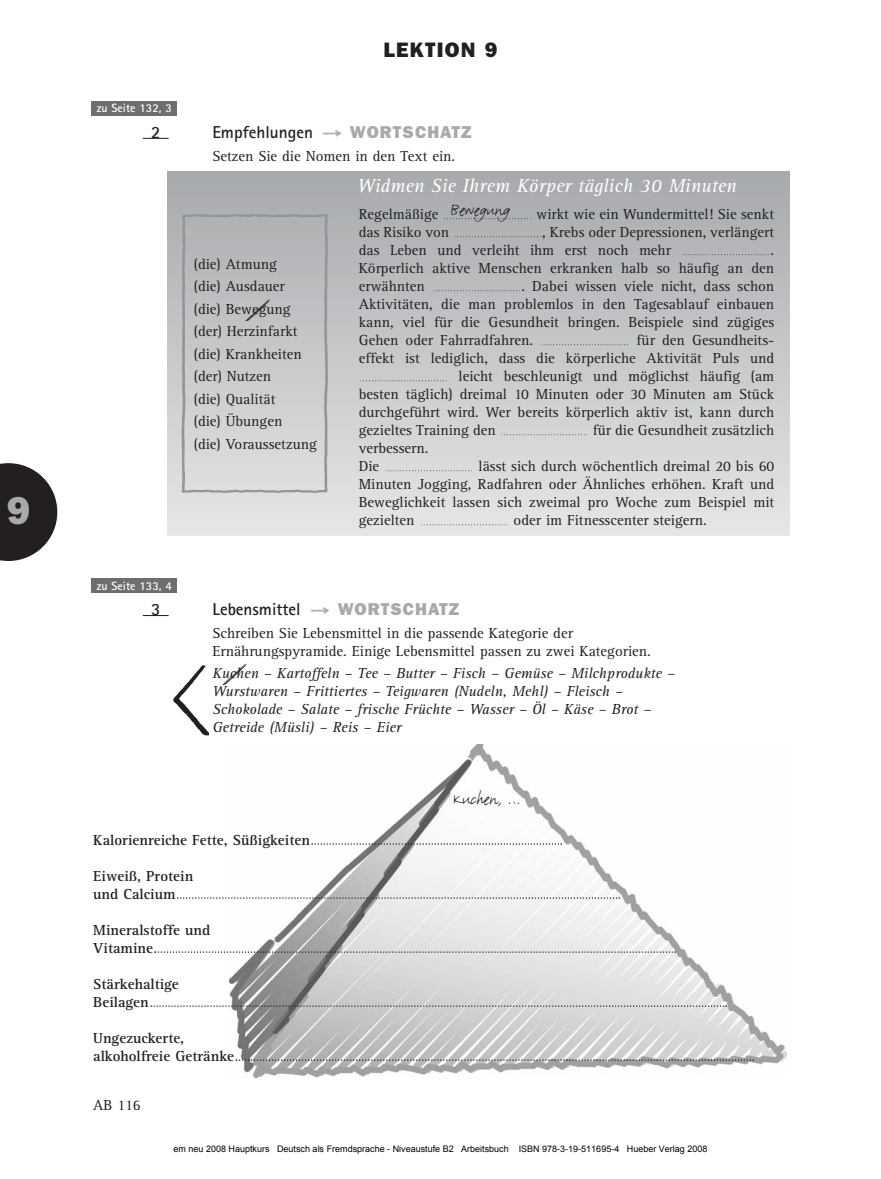
<style>
.page{position:relative;width:881px;height:1179px;background:#fff}
.page>*{position:absolute;margin:0;border:0;box-sizing:border-box;transform-origin:0 0}
.t1{font:800 39px "Franklin Gothic";color:#a7a9ac}
.t2{font:800 21px "Franklin Gothic";letter-spacing:.06em;color:#231f20}
.t3{font:italic 19.5px "Rotis Serif";color:#fff}
.t4{font:19.5px "FF Justlefthand";color:#231f20}
.t5{font:700 17.25px "Rotis Sans Serif";color:#231f20}
.t6{font:800 17.25px "Franklin Gothic";letter-spacing:.06em;color:#a7a9ac}
.t7{font:700 17.25px "Agfa Rotis Sans Serif";color:#231f20}
.t8{font:15px/18px "Rotis Serif";color:#231f20}
.t9{font:italic 15px/18px "Rotis Serif";color:#231f20}
.t10{font:700 15px/18px "Rotis Serif";color:#231f20}
.t11{font:15px "Agfa Rotis Serif";color:#231f20}
.t12{font:700 12px "Agfa Rotis Sans Serif";color:#fff}
.t13{font:9px "Arial";color:#000}
</style>
<div class="page">
<div style="left:168px;top:172px;width:621px;height:363px;background:linear-gradient(to bottom,#a7a9ac,#e5e6e7)"></div>
<svg style="left:0;top:463px;width:57px;height:98px"></svg>
<img style="left:322px;top:130px;width:19px;height:7px">
<svg style="left:455px;top:236px;width:86px;height:1px"></svg>
<svg style="left:444px;top:218px;width:87px;height:1px"></svg>
<svg style="left:421px;top:524px;width:86px;height:1px"></svg>
<svg style="left:386px;top:470px;width:86px;height:1px"></svg>
<svg style="left:501px;top:434px;width:87px;height:1px"></svg>
<svg style="left:360px;top:380px;width:87px;height:1px"></svg>
<svg style="left:542px;top:344px;width:86px;height:1px"></svg>
<svg style="left:434px;top:290px;width:86px;height:1px"></svg>
<svg style="left:683px;top:254px;width:86px;height:1px"></svg>
<img style="left:309px;top:607px;width:20px;height:7px">
<img style="left:230px;top:744px;width:557px;height:333px">
<svg style="left:150px;top:1005px;width:577px;height:1px"></svg>
<svg style="left:236px;top:1059px;width:518px;height:1px"></svg>
<svg style="left:155px;top:951px;width:521px;height:1px"></svg>
<svg style="left:177px;top:897px;width:443px;height:1px"></svg>
<svg style="left:311px;top:843px;width:251px;height:1px"></svg>
<img style="left:173px;top:665px;width:35px;height:71px">
<img style="left:223px;top:663px;width:24px;height:21px">
<svg style="left:143px;top:138px;width:26px;height:1px"></svg>
<div style="left:92px;top:101px;width:85px;height:14px;background:#6d6e70"></div>
<svg style="left:143px;top:615px;width:26px;height:1px"></svg>
<div style="left:92px;top:578px;width:85px;height:14px;background:#6d6e70"></div>
<img style="left:173px;top:204px;width:163px;height:299px">
<h1 class="t1" style="left:7px;top:497px;width:25px">9</h1>
<p class="t12" style="left:97px;top:101px;width:77px">zu Seite 132, 3</p>
<p class="t7" style="left:151px;top:121px;width:11px">2</p>
<p class="t12" style="left:97px;top:578px;width:77px">zu Seite 133, 4</p>
<p class="t7" style="left:151px;top:598px;width:11px">3</p>
<h2 class="t2" style="left:383px;top:43px;width:116px">LEKTION 9</h2>
<p class="t5" style="left:212px;top:126px;width:102px">Empfehlungen</p>
<p class="t6" style="left:350px;top:126px;width:123px">WORTSCHATZ</p>
<p class="t8" style="left:212px;top:148px;width:244px">Setzen Sie die Nomen in den Text ein.</p>
<p class="t8" style="left:194px;top:254px;width:125px;line-height:22.5px">(die) Atmung<br>(die) Ausdauer<br>(die) Bewegung (der) Herzinfarkt (die) Krankheiten (der) Nutzen<br>(die) Qualität<br>(die) Übungen<br>(die) Voraussetzung</p>
<h3 class="t3" style="left:357px;top:178px;width:381px">Widmen Sie Ihrem Körper täglich 30 Minuten</h3>
<h3 class="t4" style="left:450px;top:203px;width:61px">Bewegung</h3>
<p class="t8" style="left:359px;top:206px;width:81px">Regelmäßige</p>
<p class="t8" style="left:536px;top:206px;width:239px">wirkt wie ein Wundermittel! Sie senkt</p>
<p class="t8" style="left:359px;top:224px;width:92px">das Risiko von</p>
<p class="t8" style="left:359px;top:224px;width:417px;text-indent:184px">, Krebs oder Depressionen, verlängert das Leben und verleiht ihm erst noch mehr</p>
<p class="t8" style="left:359px;top:242px;width:417px;text-align:justify;text-indent:412px">.<br>Körperlich aktive Menschen erkranken halb so häufig an den erwähnten</p>
<p class="t8" style="left:359px;top:278px;width:417px;text-align:justify;text-indent:163px">. Dabei wissen viele nicht, dass schon Aktivitäten, die man problemlos in den Tagesablauf einbauen kann, viel für die Gesundheit bringen. Beispiele sind zügiges Gehen oder Fahrradfahren.</p>
<p class="t8" style="left:636px;top:332px;width:139px">für den Gesundheits-</p>
<p class="t8" style="left:359px;top:350px;width:417px">effekt ist lediglich, dass die körperliche Aktivität Puls und</p>
<p class="t8" style="left:459px;top:368px;width:317px">leicht beschleunigt und möglichst häufig (am</p>
<p class="t8" style="left:359px;top:386px;width:417px">besten täglich) dreimal 10 Minuten oder 30 Minuten am Stück</p>
<p class="t8" style="left:359px;top:404px;width:417px">durchgeführt wird. Wer bereits körperlich aktiv ist, kann durch</p>
<p class="t8" style="left:359px;top:422px;width:139px">gezieltes Training den</p>
<p class="t8" style="left:593px;top:422px;width:183px">für die Gesundheit zusätzlich</p>
<p class="t8" style="left:359px;top:440px;width:71px">verbessern.<br>Die</p>
<p class="t8" style="left:359px;top:458px;width:417px;text-align:justify;text-indent:120px">lässt sich durch wöchentlich dreimal 20 bis 60<br>Minuten Jogging, Radfahren oder Ähnliches erhöhen. Kraft und Beweglichkeit lassen sich zweimal pro Woche zum Beispiel mit gezielten</p>
<p class="t8" style="left:514px;top:512px;width:195px">oder im Fitnesscenter steigern.</p>
<p class="t5" style="left:212px;top:603px;width:90px">Lebensmittel</p>
<p class="t6" style="left:338px;top:603px;width:123px">WORTSCHATZ</p>
<p class="t8" style="left:212px;top:625px;width:440px">Schreiben Sie Lebensmittel in die passende Kategorie der<br>Ernährungspyramide. Einige Lebensmittel passen zu zwei Kategorien.</p>
<p class="t9" style="left:212px;top:665px;width:464px">Kuchen – Kartoffeln – Tee – Butter – Fisch – Gemüse – Milchprodukte – Wurstwaren – Frittiertes – Teigwaren (Nudeln, Mehl) – Fleisch – Schokolade – Salate – frische Früchte – Wasser – Öl – Käse – Brot – Getreide (Müsli) – Reis – Eier</p>
<h3 class="t4" style="left:453px;top:792px;width:69px">Kuchen, …</h3>
<p class="t10" style="left:93px;top:832px;width:218px">Kalorienreiche Fette, Süßigkeiten</p>
<p class="t10" style="left:93px;top:868px;width:102px">Eiweiß, Protein und Calcium</p>
<p class="t10" style="left:93px;top:922px;width:118px">Mineralstoffe und<br>Vitamine</p>
<p class="t10" style="left:93px;top:976px;width:87px">Stärkehaltige<br>Beilagen</p>
<p class="t10" style="left:93px;top:1030px;width:142px">Ungezuckerte, alkoholfreie Getränke</p>
<p class="t11" style="left:93px;top:1100px;width:49px">AB 116</p>
<p class="t13" style="left:174px;top:1143px;width:535px">em neu 2008 Hauptkurs Deutsch als Fremdsprache - Niveaustufe B2 Arbeitsbuch ISBN 978-3-19-511695-4 Hueber Verlag 2008</p>
</div>
